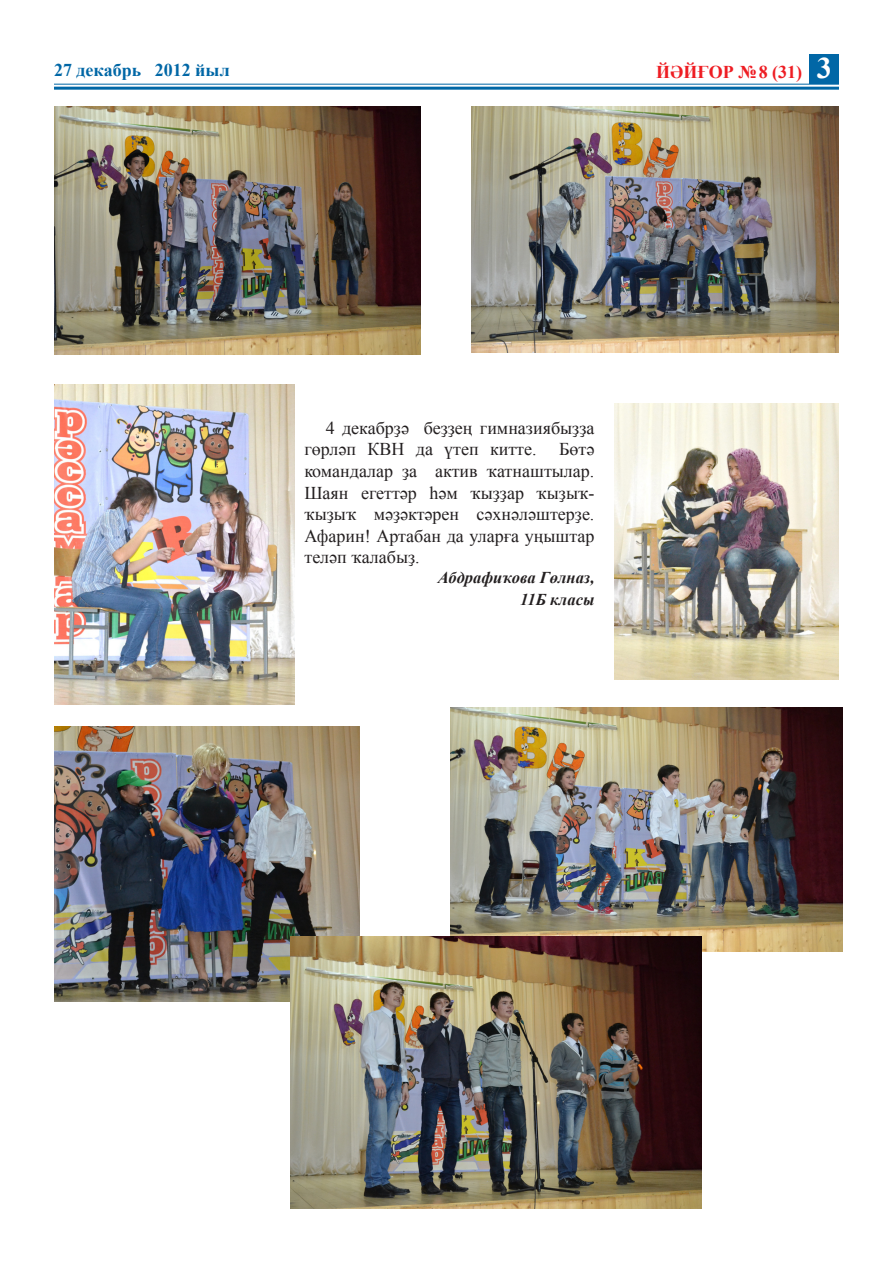
<style>
.page{position:relative;width:893px;height:1263px;background:#fff}
.page>*{position:absolute;margin:0;border:0;box-sizing:border-box;transform-origin:0 0}
.t1{font:700 30px "Times New Roman";color:#fff}
.t2{font:18px/21.6px "Times New Roman";color:#231f20}
.t3{font:700 18px "Times New Roman";color:#0167a6}
.t4{font:700 18px "Times New Roman";color:#ee1d23}
.t5{font:italic 700 16.5px "Times New Roman";color:#231f20}
</style>
<div class="page">
<hr style="left:54px;top:84px;width:785px;height:1px;background:#0167a6">
<hr style="left:54px;top:87px;width:785px;height:3px;background:#0167a6">
<div style="left:809px;top:54px;width:30px;height:30px;background:#0167a6"></div>
<img style="left:54px;top:106px;width:366px;height:248px">
<img style="left:471px;top:106px;width:368px;height:247px">
<img style="left:451px;top:707px;width:391px;height:245px">
<img style="left:54px;top:726px;width:306px;height:275px">
<img style="left:614px;top:404px;width:225px;height:275px">
<img style="left:290px;top:936px;width:411px;height:273px">
<img style="left:54px;top:384px;width:240px;height:320px">
<p class="t3" style="left:54px;top:57px;width:177px">27 декабрь 2012 йыл</p>
<p class="t4" style="left:656px;top:59px;width:148px">ЙӘЙҒОР №8 (31)</p>
<p class="t1" style="left:817px;top:48px;width:16px">3</p>
<p class="t2" style="left:304px;top:417px;width:291px;text-indent:21px">4 декабрҙә беҙҙең гимназиябыҙҙа гөрләп КВН да үтеп китте.</p>
<p class="t2" style="left:304px;top:438px;width:291px;text-align:justify;text-indent:255px">Бөтә командалар ҙа актив ҡатнаштылар.<br>Шаян егеттәр һәм ҡыҙҙар ҡыҙыҡ&shy;ҡыҙыҡ мәҙәктәрен сәхнәләштерҙе.<br>Афарин! Артабан да уларға уңыштар теләп ҡалабыҙ.</p>
<p class="t5" style="left:438px;top:566px;width:158px">Абдрафиҡова Гөлназ,</p>
<p class="t5" style="left:520px;top:588px;width:76px">11Б класы</p>
</div>
